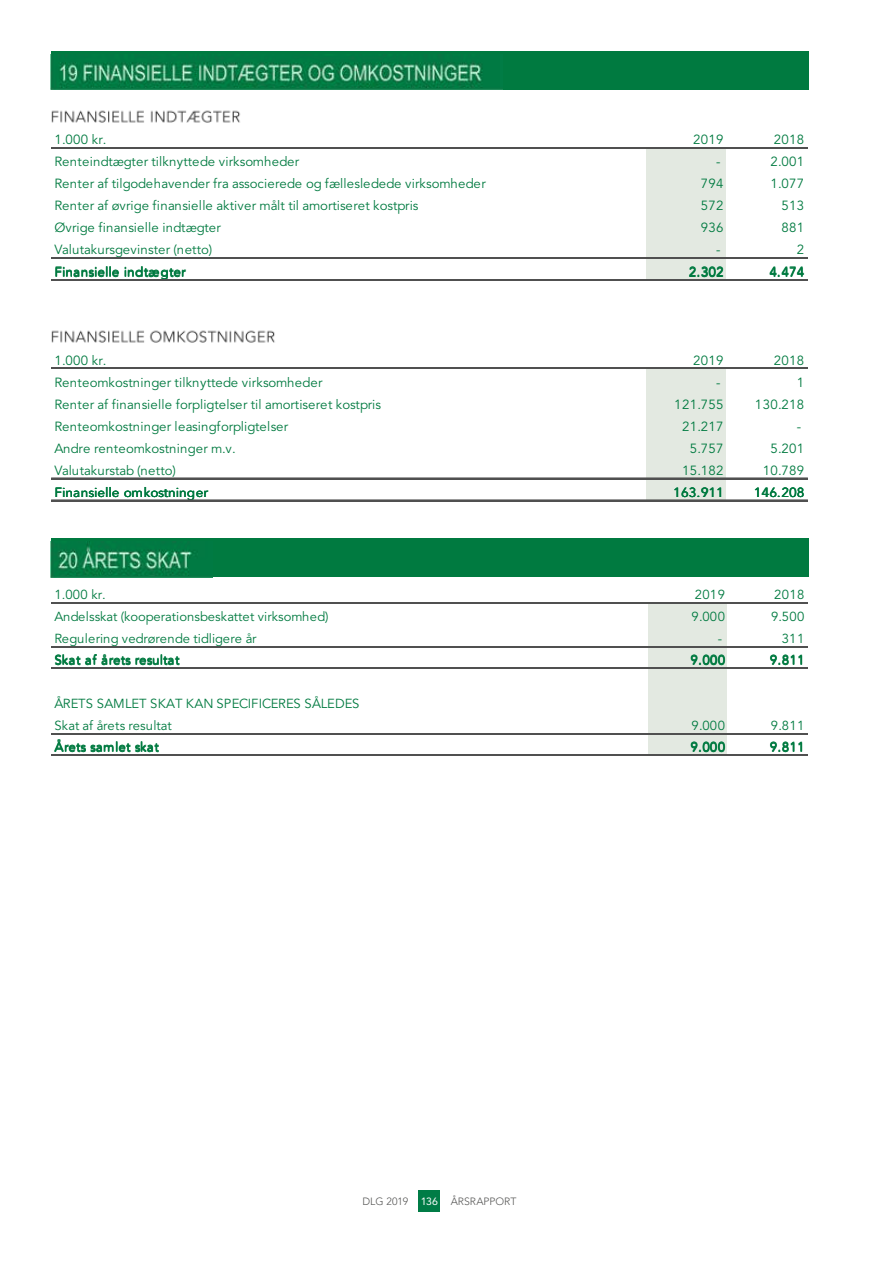
<style>
.page{position:relative;width:893px;height:1263px;background:#fff}
.page>*{position:absolute;margin:0;border:0;box-sizing:border-box;transform-origin:0 0}
.t1{font:13.2px "Avenir LT Std";letter-spacing:.01em;color:#007a40}
.t2{font:13.2px "Avenir LT Std";letter-spacing:.03em;color:#007a40}
.t3{font:13.05px/21.8px "Avenir LT Std";letter-spacing:.015em;color:#007a40}
.t4{font:300 10.5px "Avenir LT Std";color:#575756}
.s1{font-weight:400;color:#fff}
</style>
<div class="page">
<img style="left:51px;top:110px;width:190px;height:13px">
<img style="left:51px;top:330px;width:224px;height:13px">
<div style="left:646px;top:147px;width:81px;height:134px;background:#e3e9e1"></div>
<div style="left:726px;top:147px;width:82px;height:134px;background:#fff"></div>
<hr style="left:51px;top:147px;width:757px;height:2px;background:#505050">
<hr style="left:51px;top:258px;width:757px;height:1px;background:#505050">
<hr style="left:51px;top:280px;width:757px;height:1px;background:#505050">
<div style="left:646px;top:368px;width:81px;height:133px;background:#e3e9e1"></div>
<div style="left:726px;top:368px;width:82px;height:133px;background:#fff"></div>
<hr style="left:51px;top:368px;width:757px;height:1px;background:#505050">
<hr style="left:51px;top:478px;width:757px;height:1px;background:#505050">
<hr style="left:51px;top:500px;width:757px;height:1px;background:#505050">
<div style="left:648px;top:603px;width:80px;height:153px;background:#e3e9e1"></div>
<div style="left:727px;top:603px;width:81px;height:153px;background:#fff"></div>
<hr style="left:51px;top:602px;width:757px;height:1px;background:#505050">
<hr style="left:51px;top:603px;width:757px;height:1px;background:#505050">
<hr style="left:51px;top:646px;width:757px;height:1px;background:#505050">
<hr style="left:51px;top:668px;width:757px;height:1px;background:#505050">
<hr style="left:51px;top:733px;width:757px;height:1px;background:#505050">
<hr style="left:51px;top:755px;width:757px;height:1px;background:#505050">
<div style="left:51px;top:51px;width:757px;height:38px;background:#007a40"></div>
<img style="left:51px;top:54px;width:452px;height:36px">
<div style="left:51px;top:539px;width:757px;height:38px;background:#007a40"></div>
<img style="left:51px;top:542px;width:141px;height:35px">
<div style="left:419px;top:1191px;width:21px;height:21px;background:#007c46"></div>
<p class="t1" style="left:54px;top:132px;width:54px">1.000 kr.</p>
<p class="t1" style="left:693px;top:132px;width:32px">2019</p>
<p class="t1" style="left:774px;top:132px;width:32px">2018</p>
<p class="t1" style="left:54px;top:154px;width:246px">Renteindtægter tilknyttede virksomheder</p>
<p class="t1" style="left:770px;top:154px;width:35px">2.001</p>
<p class="t1" style="left:716px;top:154px;width:6px">-</p>
<p class="t1" style="left:54px;top:176px;width:433px">Renter af tilgodehavender fra associerede og fællesledede virksomheder</p>
<p class="t1" style="left:701px;top:176px;width:24px">794</p>
<p class="t1" style="left:770px;top:176px;width:35px">1.077</p>
<p class="t1" style="left:54px;top:198px;width:366px">Renter af øvrige finansielle aktiver målt til amortiseret kostpris</p>
<p class="t1" style="left:701px;top:198px;width:24px">572</p>
<p class="t1" style="left:781px;top:198px;width:24px">513</p>
<p class="t1" style="left:54px;top:220px;width:168px">Øvrige finansielle indtægter</p>
<p class="t1" style="left:701px;top:220px;width:24px">936</p>
<p class="t1" style="left:781px;top:220px;width:24px">881</p>
<p class="t1" style="left:54px;top:242px;width:159px">Valutakursgevinster (netto)</p>
<p class="t1" style="left:716px;top:242px;width:6px">-</p>
<p class="t1" style="left:797px;top:242px;width:9px">2</p>
<p class="t2" style="left:55px;top:264px;width:133px">Finansielle indtægter</p>
<p class="t1" style="left:689px;top:264px;width:36px">2.302</p>
<p class="t1" style="left:769px;top:265px;width:36px">4.474</p>
<p class="t1" style="left:54px;top:352px;width:54px">1.000 kr.</p>
<p class="t1" style="left:693px;top:352px;width:32px">2019</p>
<p class="t1" style="left:774px;top:352px;width:32px">2018</p>
<p class="t1" style="left:54px;top:374px;width:270px">Renteomkostninger tilknyttede virksomheder</p>
<p class="t1" style="left:716px;top:374px;width:6px">-</p>
<p class="t1" style="left:797px;top:374px;width:9px">1</p>
<p class="t1" style="left:54px;top:396px;width:328px">Renter af finansielle forpligtelser til amortiseret kostpris</p>
<p class="t1" style="left:674px;top:396px;width:51px">121.755</p>
<p class="t1" style="left:755px;top:396px;width:51px">130.218</p>
<p class="t1" style="left:54px;top:418px;width:235px">Renteomkostninger leasingforpligtelser</p>
<p class="t1" style="left:682px;top:418px;width:43px">21.217</p>
<p class="t1" style="left:797px;top:418px;width:6px">-</p>
<p class="t1" style="left:54px;top:441px;width:183px">Andre renteomkostninger m.v.</p>
<p class="t1" style="left:690px;top:441px;width:35px">5.757</p>
<p class="t1" style="left:770px;top:441px;width:35px">5.201</p>
<p class="t1" style="left:54px;top:463px;width:123px">Valutakurstab (netto)</p>
<p class="t1" style="left:682px;top:463px;width:43px">15.182</p>
<p class="t1" style="left:763px;top:463px;width:43px">10.789</p>
<p class="t1" style="left:55px;top:485px;width:155px">Finansielle omkostninger</p>
<p class="t1" style="left:674px;top:485px;width:52px">163.911</p>
<p class="t1" style="left:754px;top:485px;width:52px">146.208</p>
<p class="t3" style="left:54px;top:584px;width:53px">1.000 kr.</p>
<p class="t3" style="left:695px;top:584px;width:32px">2019</p>
<p class="t3" style="left:774px;top:584px;width:32px">2018</p>
<p class="t3" style="left:54px;top:606px;width:276px">Andelsskat (kooperationsbeskattet virksomhed)</p>
<p class="t3" style="left:692px;top:606px;width:35px">9.000</p>
<p class="t3" style="left:771px;top:606px;width:35px">9.500</p>
<p class="t3" style="left:54px;top:628px;width:204px">Regulering vedrørende tidligere år</p>
<p class="t3" style="left:782px;top:628px;width:24px">311</p>
<p class="t3" style="left:718px;top:628px;width:6px">-</p>
<p class="t3" style="left:55px;top:649px;width:127px">Skat af årets resultat</p>
<p class="t3" style="left:691px;top:649px;width:36px">9.000</p>
<p class="t3" style="left:770px;top:650px;width:36px">9.811</p>
<p class="t3" style="left:54px;top:693px;width:307px">ÅRETS SAMLET SKAT KAN SPECIFICERES SÅLEDES<br>Skat af årets resultat</p>
<p class="t3" style="left:692px;top:715px;width:35px">9.000</p>
<p class="t3" style="left:771px;top:715px;width:35px">9.811</p>
<p class="t3" style="left:55px;top:736px;width:106px">Årets samlet skat</p>
<p class="t3" style="left:691px;top:736px;width:36px">9.000</p>
<p class="t3" style="left:770px;top:737px;width:36px">9.811</p>
<p class="t4" style="left:362px;top:1195px;width:156px">DLG 2019 <span class="s1">136</span> ÅRSRAPPORT</p>
</div>
